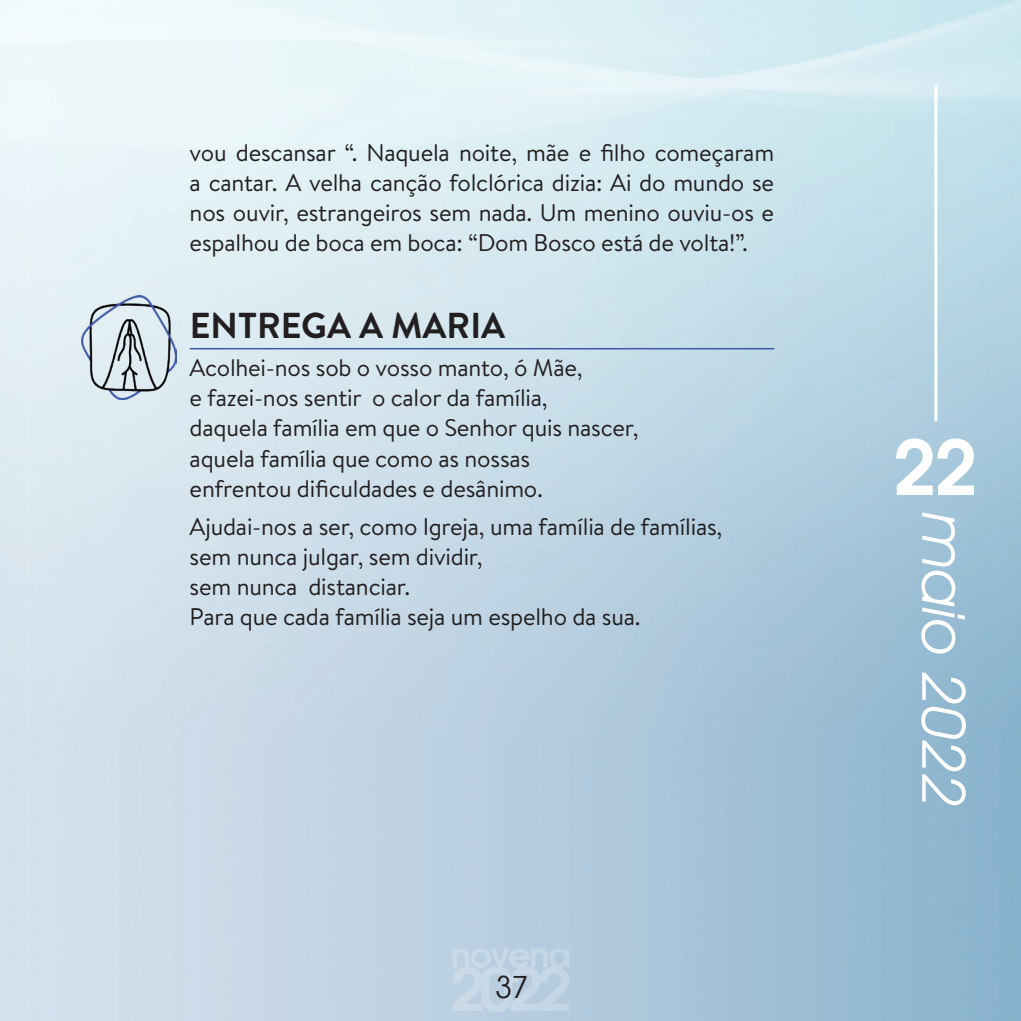
<style>
.page{position:relative;width:1021px;height:1021px;background:#fff}
.page>*{position:absolute;margin:0;border:0;box-sizing:border-box;transform-origin:0 0}
.t1{font:700 75px "Avant Garde CTT";color:#fff}
.t2{font:italic 60px "Avant Garde IT Cby BT";color:#fff}
.t3{font:700 36px "Brandon Text";color:#231f20}
.t4{font:30px "Avant Garde CTT";color:#231f20}
.t5{font:24px/30px "Brandon Text";letter-spacing:-.01em;color:#231f20}
</style>
<div class="page">
<img style="left:0;top:0;width:1020px;height:1020px">
<hr style="left:934px;top:85px;width:3px;height:336px;background:#fff">
<img style="left:452px;top:947px;width:116px;height:65px">
<img style="left:82px;top:295px;width:94px;height:104px">
<hr style="left:190px;top:348px;width:584px;height:1px;background:#3d59a7">
<p class="t5" style="left:190px;top:137px;width:586px;text-align:justify">vou descansar “. Naquela noite, mãe e filho começaram a cantar. A velha canção folclórica dizia: Ai do mundo se nos ouvir, estrangeiros sem nada. Um menino ouviu-os e espalhou de boca em boca: “Dom Bosco está de volta!”.</p>
<h3 class="t3" style="left:190px;top:300px;width:317px">ENTREGA A MARIA</h3>
<p class="t5" style="left:190px;top:352px;width:450px">Acolhei-nos sob o vosso manto, ó Mãe,<br>e fazei-nos sentir o calor da família,<br>daquela família em que o Senhor quis nascer, aquela família que como as nossas<br>enfrentou dificuldades e desânimo.</p>
<p class="t5" style="left:190px;top:511px;width:534px">Ajudai-nos a ser, como Igreja, uma família de famílias, sem nunca julgar, sem dividir,<br>sem nunca distanciar.<br>Para que cada família seja um espelho da sua.</p>
<p class="t4" style="left:495px;top:968px;width:35px">37</p>
<h1 class="t1" style="left:893px;top:421px;width:85px">22</h1>
<h2 class="t2" style="left:980px;top:512px;width:297px;rotate:90deg">maio 2022</h2>
</div>
